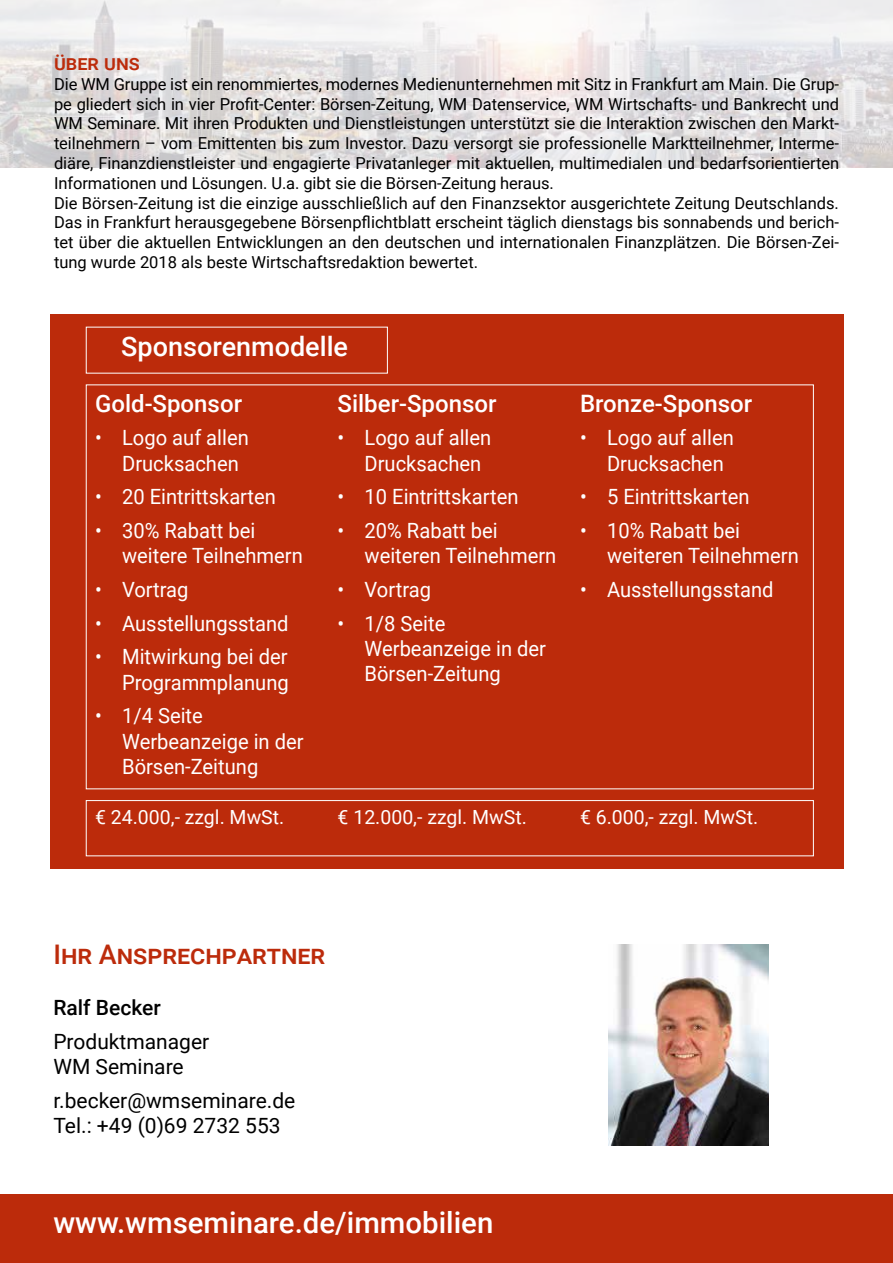
<style>
.page{position:relative;width:893px;height:1263px;background:#fff}
.page>*{position:absolute;margin:0;border:0;box-sizing:border-box;transform-origin:0 0}
.t1{font:500 29.4px "Roboto";color:#fff}
.t2{font:500 27px "Roboto";color:#bc2b0b}
.t3{font:500 27px "Roboto";color:#fff}
.t4{font:500 24px "Roboto";color:#fff}
.t5{font:21px/25.2px "Roboto";color:#fff;scale:.96 1}
.t6{font:21px/25.2px "Roboto";color:#000}
.t7{font:500 21px "Roboto";color:#000}
.t8{font:500 21px "Roboto";color:#bc2b0b}
.t9{font:19.5px "Roboto";color:#fff}
.t10{font:16.5px/19.8px "Roboto";letter-spacing:-.005em;color:#000}
</style>
<div class="page">
<img style="left:0;top:0;width:893px;height:167px">
<div style="left:50px;top:315px;width:793px;height:554px;background:#bc2b0b"></div>
<div style="left:86px;top:800px;width:728px;height:56px;border:1px solid #fff"></div>
<div style="left:0;top:1195px;width:893px;height:68px;background:#bc2b0b"></div>
<img style="left:608px;top:944px;width:160px;height:201px">
<p class="t8" style="left:54px;top:48px;width:87px">über uns</p>
<p class="t10" style="left:54px;top:73px;width:787px">Die WM Gruppe ist ein renommiertes, modernes Medienunternehmen mit Sitz in Frankfurt am Main. Die Grup&shy;pe gliedert sich in vier Profit-Center: Börsen-Zeitung, WM Datenservice, WM Wirtschafts- und Bankrecht und WM Seminare. Mit ihren Produkten und Dienstleistungen unterstützt sie die Interaktion zwischen den Markt&shy;teilnehmern – vom Emittenten bis zum Investor. Dazu versorgt sie professionelle Marktteilnehmer, Interme&shy;diäre, Finanzdienstleister und engagierte Privatanleger mit aktuellen, multimedialen und bedarfsorientierten Informationen und Lösungen. U.a. gibt sie die Börsen-Zeitung heraus.<br>Die Börsen-Zeitung ist die einzige ausschließlich auf den Finanzsektor ausgerichtete Zeitung Deutschlands.<br>Das in Frankfurt herausgegebene Börsenpflichtblatt erscheint täglich dienstags bis sonnabends und berich&shy;tet über die aktuellen Entwicklungen an den deutschen und internationalen Finanzplätzen. Die Börsen-Zei&shy;tung wurde 2018 als beste Wirtschaftsredaktion bewertet.</p>
<h2 class="t3" style="left:121px;top:328px;width:228px">Sponsorenmodelle</h2>
<h3 class="t4" style="left:95px;top:386px;width:149px">Gold-Sponsor</h3>
<p class="t5" style="left:122px;top:425px;width:134px;text-indent:-27px">• Logo auf allen<br>Drucksachen</p>
<p class="t5" style="left:95px;top:483px;width:190px">• 20 Eintrittskarten</p>
<p class="t5" style="left:122px;top:517px;width:190px;text-indent:-27px">• 30% Rabatt bei weitere Teilnehmern</p>
<p class="t5" style="left:95px;top:576px;width:99px">• Vortrag</p>
<p class="t5" style="left:95px;top:610px;width:203px">• Ausstellungsstand</p>
<p class="t5" style="left:95px;top:643px;width:203px;text-align:right">• Mitwirkung bei der<br>Programmplanung</p>
<p class="t5" style="left:122px;top:702px;width:191px;text-indent:-27px">• 1/4 Seite<br>Werbeanzeige in der<br>Börsen-Zeitung</p>
<h3 class="t4" style="left:338px;top:386px;width:160px">Silber-Sponsor</h3>
<p class="t5" style="left:365px;top:425px;width:134px;text-indent:-27px">• Logo auf allen<br>Drucksachen</p>
<p class="t5" style="left:338px;top:483px;width:190px">• 10 Eintrittskarten</p>
<p class="t5" style="left:365px;top:517px;width:201px;text-indent:-27px">• 20% Rabatt bei weiteren Teilnehmern</p>
<p class="t5" style="left:338px;top:576px;width:99px">• Vortrag</p>
<p class="t5" style="left:365px;top:610px;width:191px;text-indent:-27px">• 1/8 Seite<br>Werbeanzeige in der<br>Börsen-Zeitung</p>
<h3 class="t4" style="left:580px;top:386px;width:174px">Bronze-Sponsor</h3>
<p class="t5" style="left:607px;top:425px;width:134px;text-indent:-27px">• Logo auf allen<br>Drucksachen</p>
<p class="t5" style="left:580px;top:483px;width:178px">• 5 Eintrittskarten</p>
<p class="t5" style="left:607px;top:517px;width:201px;text-indent:-27px">• 10% Rabatt bei weiteren Teilnehmern</p>
<p class="t5" style="left:580px;top:576px;width:203px">• Ausstellungsstand</p>
<p class="t9" style="left:95px;top:803px;width:191px">€ 24.000,- zzgl. MwSt.</p>
<p class="t9" style="left:338px;top:803px;width:191px">€ 12.000,- zzgl. MwSt.</p>
<p class="t9" style="left:580px;top:803px;width:180px">€ 6.000,- zzgl. MwSt.</p>
<h2 class="t2" style="left:53px;top:936px;width:273px">Ihr Ansprechpartner</h2>
<p class="t7" style="left:53px;top:993px;width:109px">Ralf Becker</p>
<p class="t6" style="left:53px;top:1028px;width:157px">Produktmanager<br>WM Seminare</p>
<p class="t6" style="left:53px;top:1087px;width:243px">r.becker@wmseminare.de<br>Tel.: +49 (0)69 2732 553</p>
<h1 class="t1" style="left:53px;top:1202px;width:441px">www.wmseminare.de/immobilien</h1>
</div>
